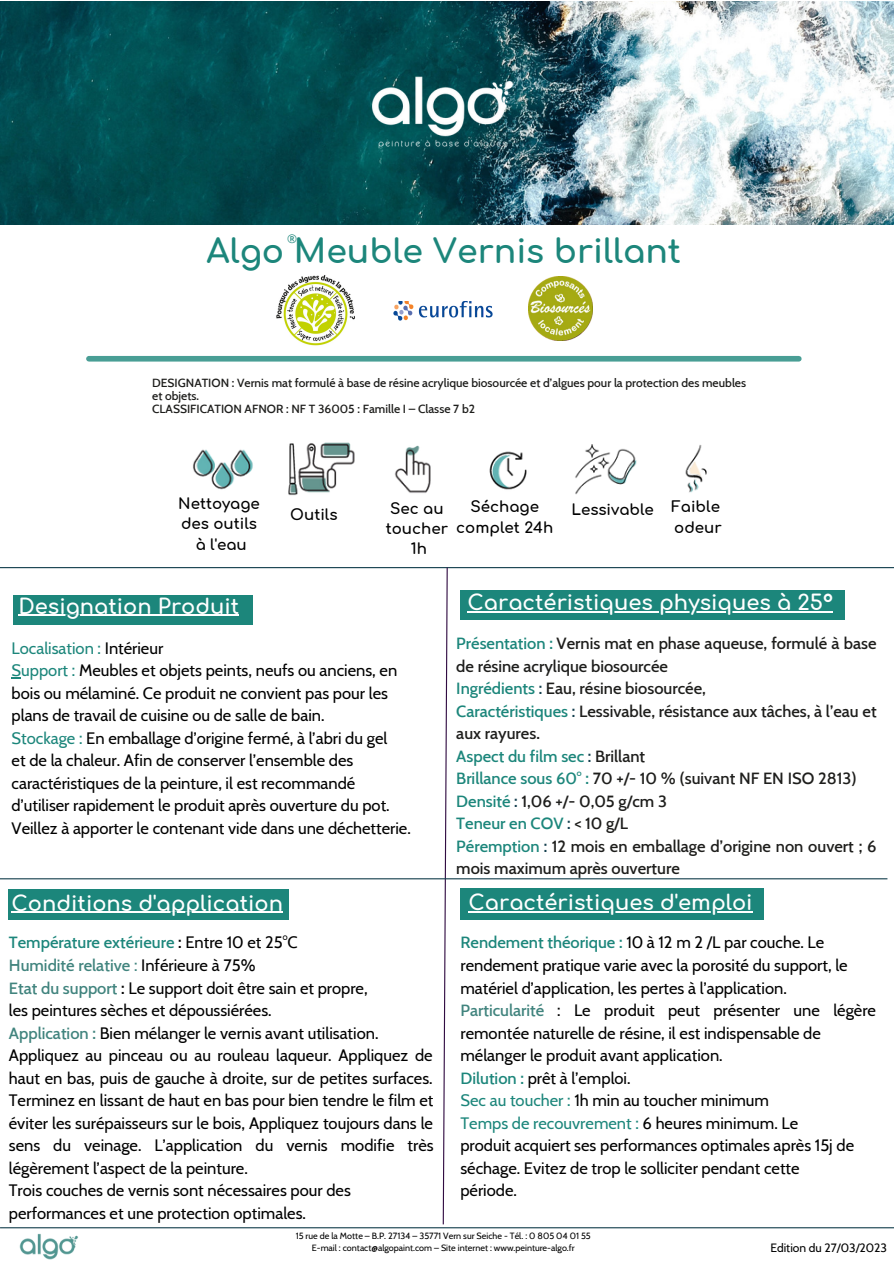
<style>
.page{position:relative;width:894px;height:1264px;background:#fff}
.page>*{position:absolute;margin:0;border:0;box-sizing:border-box;transform-origin:0 0}
.t1{font:700 33px "Comfortaa";color:#1c867b}
.t2{font:700 21px "Comfortaa";color:#fff}
.t3{font:16.5px/22.5px "Cabin";color:#000;text-align:justify}
.t4{font:500 16.5px/22.5px "Cabin";color:#1e1e1c}
.t5{font:500 16.5px "Cabin";color:#1c867b}
.t6{font:16.5px "Cabin";color:#1c867b}
.t7{font:500 16.5px "Cabin";color:#41847e}
.t8{font:700 15px "Comfortaa";color:#000}
.t9{font:500 12px "Cabin";color:#1e1e1c}
.t10{font:12px "Cabin";color:#000}
.t11{font:12px "Open Sans";color:#1c867b}
.t12{font:9px "Cabin";color:#000}
.s1{color:#000}
.s2{color:#1c867b}
.s3{color:#133e4d}
.s4{color:#1e1e1c}
.s5{font-weight:500;color:#1c867b}
.s6{font-weight:500;color:#41847e}
.s7{font-weight:400;color:#000}
.s8{font-weight:400}
.s9{font-weight:500}
</style>
<div class="page">
<img style="left:0;top:1px;width:893px;height:223px">
<img style="left:528px;top:277px;width:64px;height:64px">
<img style="left:393px;top:301px;width:99px;height:19px">
<div style="left:13px;top:595px;width:239px;height:29px;background:#1c867b"></div>
<div style="left:89px;top:356px;width:709px;height:5px;background:#499e95"></div>
<hr style="left:0;top:567px;width:893px;height:1px;background:#133e4d">
<svg style="left:442px;top:567px;width:6px;height:658px"></svg>
<hr style="left:0;top:878px;width:887px;height:1px;background:#133e4d">
<div style="left:9px;top:889px;width:280px;height:30px;background:#1c867b"></div>
<div style="left:460px;top:887px;width:303px;height:32px;background:#1c867b"></div>
<hr style="left:0;top:1227px;width:893px;height:1px;background:#133e4d">
<img style="left:19px;top:1233px;width:59px;height:26px">
<img style="left:276px;top:275px;width:79px;height:71px">
<img style="left:193px;top:442px;width:514px;height:54px">
<img style="left:344px;top:15px;width:196px;height:196px">
<div style="left:460px;top:590px;width:384px;height:30px;background:#1c867b"></div>
<hr style="left:18px;top:615px;width:221px;height:1px;background:#fff">
<hr style="left:467px;top:611px;width:365px;height:1px;background:#fff">
<hr style="left:12px;top:911px;width:271px;height:2px;background:#fff">
<hr style="left:468px;top:911px;width:284px;height:1px;background:#fff">
<p class="t11" style="left:287px;top:231px;width:11px">®</p>
<p class="t1" style="left:206px;top:234px;width:476px">Algo Meuble Vernis brillant</p>
<p class="t9" style="left:152px;top:375px;width:595px">DESIGNATION : Vernis mat formulé à base de résine acrylique biosourcée et d’algues pour la protection des meubles</p>
<p class="t9" style="left:152px;top:388px;width:48px">et objets.</p>
<p class="t9" style="left:152px;top:401px;width:324px">CLASSIFICATION AFNOR : NF T 36005 : Famille I – Classe 7 b2</p>
<p class="t8" style="left:178px;top:496px;width:83px">Nettoyage</p>
<p class="t8" style="left:181px;top:516px;width:77px">des outils</p>
<p class="t8" style="left:196px;top:536px;width:53px">à l'eau</p>
<p class="t8" style="left:290px;top:507px;width:49px">Outils</p>
<p class="t8" style="left:390px;top:500px;width:55px">Sec au</p>
<p class="t8" style="left:385px;top:521px;width:64px">toucher</p>
<p class="t8" style="left:411px;top:541px;width:18px">1h</p>
<p class="t8" style="left:470px;top:499px;width:70px">Séchage</p>
<p class="t8" style="left:456px;top:519px;width:98px">complet 24h</p>
<p class="t8" style="left:571px;top:501px;width:84px">Lessivable</p>
<p class="t8" style="left:671px;top:499px;width:50px">Faible</p>
<p class="t8" style="left:674px;top:519px;width:49px">odeur</p>
<p class="t2" style="left:18px;top:595px;width:222px">Designation Produit</p>
<p class="t6" style="left:12px;top:637px;width:153px">Localisation : <span class="s1">Intérieur</span></p>
<p class="t3" style="left:12px;top:659px;width:387px"><span class="s2">Support :</span> Meubles et objets peints, neufs ou anciens, en</p>
<p class="t3" style="left:12px;top:681px;width:378px">bois ou mélaminé. Ce produit ne convient pas pour les</p>
<p class="t3" style="left:12px;top:704px;width:314px">plans de travail de cuisine ou de salle de bain.</p>
<p class="t3" style="left:12px;top:726px;width:377px"><span class="s2">Stockage :</span> En emballage d’origine fermé, à l’abri du gel</p>
<p class="t3" style="left:12px;top:749px;width:343px">et de la chaleur. Afin de conserver l’ensemble des</p>
<p class="t3" style="left:12px;top:771px;width:345px">caractéristiques de la peinture, il est recommandé</p>
<p class="t3" style="left:12px;top:794px;width:379px">d’utiliser rapidement le produit après ouverture du pot.</p>
<p class="t3" style="left:12px;top:816px;width:400px">Veillez à apporter le contenant vide dans une déchetterie.</p>
<p class="t2" style="left:467px;top:591px;width:367px">Caractéristiques physiques à 25°</p>
<p class="t4" style="left:456px;top:632px;width:421px"><span class="s2">Présentation :</span> Vernis mat en phase aqueuse, formulé à base de résine acrylique biosourcée</p>
<p class="t4" style="left:456px;top:677px;width:251px"><span class="s2">Ingrédients</span> <span class="s3">:</span> Eau, résine biosourcée,</p>
<p class="t4" style="left:456px;top:699px;width:422px"><span class="s2">Caractéristiques</span> <span class="s3">:</span> Lessivable, résistance aux tâches, à l’eau et aux rayures.</p>
<p class="t5" style="left:456px;top:745px;width:190px">Aspect du film sec <span class="s3">:</span> <span class="s4">Brillant</span></p>
<p class="t4" style="left:456px;top:767px;width:401px"><span class="s2">Brillance sous 60° :</span> 70 +/- 10 % (suivant NF EN ISO 2813)</p>
<p class="t4" style="left:456px;top:789px;width:212px"><span class="s2">Densité</span> <span class="s3">:</span> 1,06 +/- 0,05 g/cm 3</p>
<p class="t5" style="left:456px;top:813px;width:173px">Teneur en COV <span class="s3">:</span> <span class="s4">&lt; 10 g/L</span></p>
<p class="t4" style="left:456px;top:834px;width:421px"><span class="s2">Péremption</span> <span class="s3">:</span> 12 mois en emballage d’origine non ouvert ; 6 mois maximum après ouverture</p>
<p class="t2" style="left:468px;top:891px;width:285px">Caractéristiques d'emploi</p>
<p class="t3" style="left:460px;top:931px;width:365px"><span class="s5">Rendement théorique :</span> 10 à 12 m 2 /L par couche. Le</p>
<p class="t3" style="left:460px;top:953px;width:388px">rendement pratique varie avec la porosité du support, le</p>
<p class="t3" style="left:460px;top:976px;width:328px">matériel d’application, les pertes à l’application.</p>
<p class="t3" style="left:460px;top:998px;width:417px"><span class="s6">Particularité</span> : Le produit peut présenter une légère remontée naturelle de résine, il est indispensable de</p>
<p class="t3" style="left:460px;top:1043px;width:264px">mélanger le produit avant application.</p>
<p class="t3" style="left:460px;top:1066px;width:171px"><span class="s5">Dilution :</span> prêt à l’emploi.</p>
<p class="t3" style="left:460px;top:1089px;width:310px"><span class="s2">Sec au toucher :</span> 1h min au toucher minimum</p>
<p class="t6" style="left:460px;top:1112px;width:339px">Temps de recouvrement : <span class="s1">6 heures minimum. Le</span></p>
<p class="t3" style="left:460px;top:1134px;width:395px">produit acquiert ses performances optimales après 15j de</p>
<p class="t3" style="left:460px;top:1156px;width:340px">séchage. Evitez de trop le solliciter pendant cette</p>
<p class="t3" style="left:460px;top:1179px;width:58px">période.</p>
<p class="t12" style="left:296px;top:1230px;width:296px">15 rue de la Motte – B.P. 27134 – 35771 Vern sur Seiche - Tél. : 0 805 04 01 55</p>
<p class="t12" style="left:312px;top:1242px;width:264px">E-mail : contact@algopaint.com – Site internet : www.peinture-algo.fr</p>
<p class="t10" style="left:770px;top:1240px;width:118px">Edition du 27/03/2023</p>
<p class="t2" style="left:12px;top:892px;width:273px">Conditions d'application</p>
<p class="t5" style="left:9px;top:932px;width:290px">Température extérieure <span class="s1">:</span> <span class="s7">Entre 10 et 25°C</span></p>
<p class="t7" style="left:9px;top:955px;width:248px">Humidité relative <span class="s8">:</span> <span class="s7">Inférieure à 75%</span></p>
<p class="t3" style="left:9px;top:976px;width:360px"><span class="s6">Etat du support</span> <span class="s9">:</span> Le support doit être sain et propre,</p>
<p class="t3" style="left:9px;top:998px;width:264px">les peintures sèches et dépoussiérées.</p>
<p class="t3" style="left:9px;top:1021px;width:371px"><span class="s6">Application :</span> Bien mélanger le vernis avant utilisation.</p>
<p class="t3" style="left:9px;top:1043px;width:426px">Appliquez au pinceau ou au rouleau laqueur. Appliquez de haut en bas, puis de gauche à droite, sur de petites surfaces.<br>Terminez en lissant de haut en bas pour bien tendre le film et éviter les surépaisseurs sur le bois, Appliquez toujours dans le sens du veinage. L’application du vernis modifie très légèrement l’aspect de la peinture.</p>
<p class="t3" style="left:9px;top:1179px;width:343px">Trois couches de vernis sont nécessaires pour des</p>
<p class="t3" style="left:9px;top:1201px;width:298px">performances et une protection optimales.</p>
</div>
